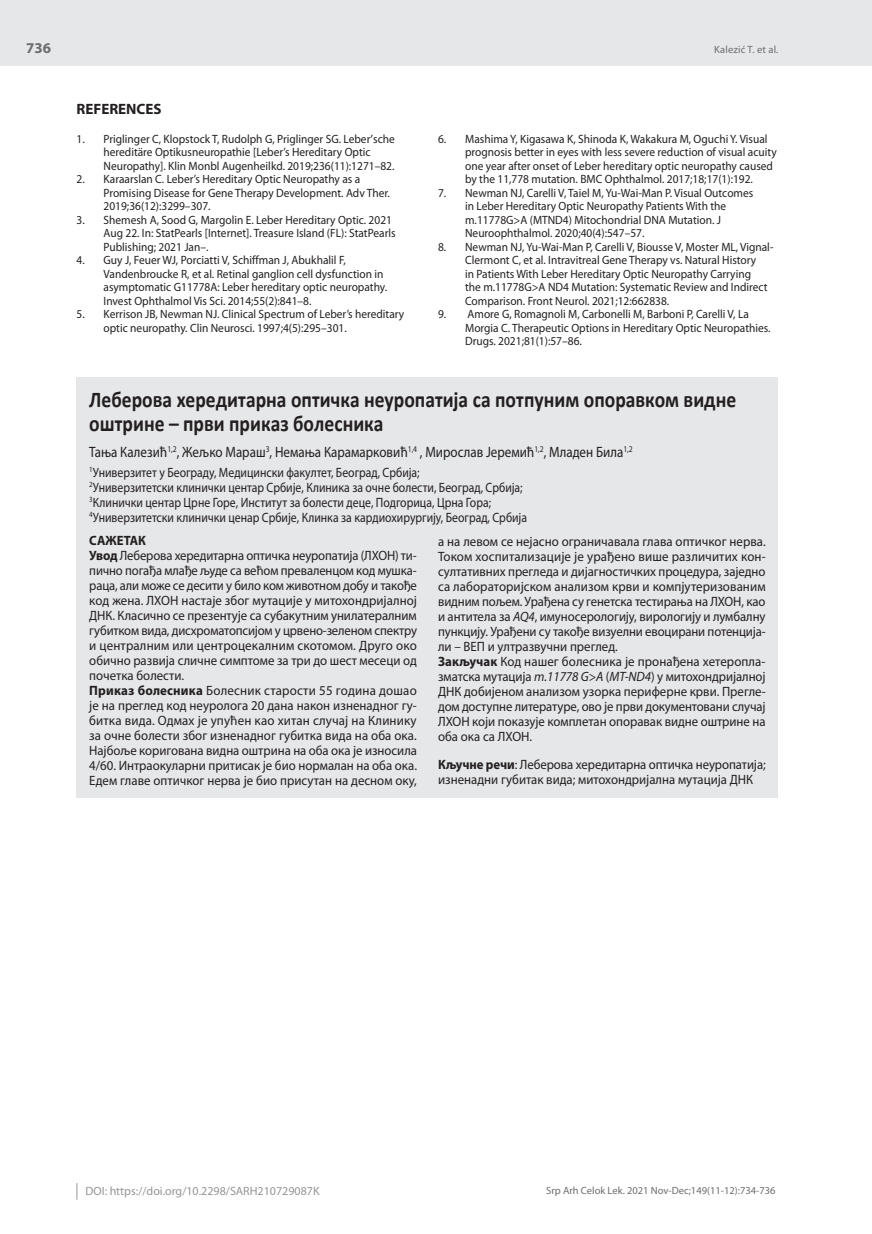
<style>
.page{position:relative;width:872px;height:1234px;background:#fff}
.page>*{position:absolute;margin:0;border:0;box-sizing:border-box;transform-origin:0 0}
.t1{font:700 22.5px/24px "Calibri";color:#231f20;scale:.87 1}
.t2{font:15px "Myriad Pro";color:#231f20;scale:.87 1}
.t3{font:700 15px "Myriad Pro";color:#231f20}
.t4{font:700 15px "Myriad Pro";color:#6c6d70}
.t5{font:13.5px/15px "Myriad Pro";color:#231f20;scale:.94 1}
.t6{font:13.5px/15px "Myriad Pro";color:#231f20;scale:.95 1}
.t7{font:13.5px/15px "Myriad Pro";color:#231f20;scale:.87 1}
.t8{font:12px/13.5px "Myriad Pro";color:#231f20;scale:.95 1}
.t9{font:12px "Myriad Pro";color:#939598}
.t10{font:10.5px "Myriad Pro";color:#6c6d70}
.s1{font-family:"Calibri"}
.s2{font-weight:700}
.s3{font-style:italic}
</style>
<div class="page">
<div style="left:0;top:0;width:872px;height:66px;background:#e6e7e9"></div>
<svg style="left:77px;top:1183px;width:1px;height:16px"></svg>
<div style="left:77px;top:377px;width:701px;height:421px;background:#e6e7e9"></div>
<p class="t4" style="left:26px;top:38px;width:26px">736</p>
<p class="t3" style="left:77px;top:99px;width:87px">REFERENCES</p>
<p class="t8" style="left:104px;top:132px;width:308px;text-indent:-27px">1. Priglinger C, Klopstock T, Rudolph G, Priglinger SG. Leber<span class="s1">ʼ</span>sche hereditäre Optikusneuropathie [Leber’s Hereditary Optic<br>Neuropathy]. Klin Monbl Augenheilkd. 2019;236(11):1271–82.</p>
<p class="t8" style="left:104px;top:172px;width:303px;text-indent:-27px">2. Karaarslan C. Leber’s Hereditary Optic Neuropathy as a<br>Promising Disease for Gene Therapy Development. Adv Ther.<br>2019;36(12):3299–307.</p>
<p class="t8" style="left:104px;top:213px;width:309px;text-indent:-27px">3. Shemesh A, Sood G, Margolin E. Leber Hereditary Optic. 2021<br>Aug 22. In: StatPearls [Internet]. Treasure Island (FL): StatPearls<br>Publishing; 2021 Jan–.</p>
<p class="t8" style="left:104px;top:253px;width:300px;text-indent:-27px">4. Guy J, Feuer WJ, Porciatti V, Schiffman J, Abukhalil F, Vandenbroucke R, et al. Retinal ganglion cell dysfunction in asymptomatic G11778A: Leber hereditary optic neuropathy.<br>Invest Ophthalmol Vis Sci. 2014;55(2):841–8.</p>
<p class="t8" style="left:104px;top:307px;width:318px;text-indent:-27px">5. Kerrison JB, Newman NJ. Clinical Spectrum of Leber’s hereditary optic neuropathy. Clin Neurosci. 1997;4(5):295–301.</p>
<p class="t10" style="left:714px;top:43px;width:66px">Kalezić T. et al.</p>
<p class="t8" style="left:465px;top:132px;width:329px;text-indent:-27px">6. Mashima Y, Kigasawa K, Shinoda K, Wakakura M, Oguchi Y. Visual prognosis better in eyes with less severe reduction of visual acuity one year after onset of Leber hereditary optic neuropathy caused by the 11,778 mutation. BMC Ophthalmol. 2017;18;17(1):192.</p>
<p class="t8" style="left:465px;top:186px;width:305px;text-indent:-27px">7. Newman NJ, Carelli V, Taiel M, Yu-Wai-Man P. Visual Outcomes in Leber Hereditary Optic Neuropathy Patients With the m.11778G&gt;A (MTND4) Mitochondrial DNA Mutation. J Neuroophthalmol. 2020;40(4):547–57.</p>
<p class="t8" style="left:465px;top:240px;width:326px;text-indent:-27px">8. Newman NJ, Yu-Wai-Man P, Carelli V, Biousse V, Moster ML, Vignal-Clermont C, et al. Intravitreal Gene Therapy vs. Natural History<br>in Patients With Leber Hereditary Optic Neuropathy Carrying<br>the m.11778G&gt;A ND4 Mutation: Systematic Review and Indirect Comparison. Front Neurol. 2021;12:662838.</p>
<p class="t8" style="left:465px;top:307px;width:323px;text-indent:-27px">9. Amore G, Romagnoli M, Carbonelli M, Barboni P, Carelli V, La<br>Morgia C. Therapeutic Options in Hereditary Optic Neuropathies.<br>Drugs. 2021;81(1):57–86.</p>
<h1 class="t1" style="left:89px;top:387px;width:745px">Леберова хередитарна оптичка неуропатија са потпуним опоравком видне оштрине – први приказ болесника</h1>
<p class="t2" style="left:89px;top:443px;width:626px">Тања Калезић<sup>1,2</sup>, Жељко Мараш<sup>3</sup>, Немања Карамарковић<sup>1,4</sup> , Мирослав Јеремић<sup>1,2</sup>, Младен Била<sup>1,2</sup></p>
<p class="t7" style="left:89px;top:464px;width:505px"><sup>1</sup>Универзитет у Београду, Медицински факултет, Београд, Србија;<br><sup>2</sup>Универзитетски клинички центар Србије, Клиника за очне болести, Београд, Србија; <sup>3</sup>Клинички центар Црне Горе, Институт за болести деце, Подгорица, Црна Гора; <sup>4</sup>Универзитетски клинички ценар Србије, Клинка за кардиохирургију, Београд, Србија</p>
<p class="t5" style="left:89px;top:532px;width:350px"><span class="s2">САЖЕТАК<br>Увод</span> Леберова хередитарна оптичка неуропатија (ЛХОН) ти&shy;пично погађа млађе људе са већом преваленцом код мушка&shy;раца, али може се десити у било ком животном добу и такође код жена. ЛХОН настаје због мутације у митохондријалној ДНК. Класично се презентује са субакутним унилатералним губитком вида, дисхроматопсијом у црвено-зеленом спектру и централним или центроцекалним скотомом. Друго око обично развија сличне симптоме за три до шест месеци од почетка болести.<br><span class="s2">Приказ болесника</span> Болесник старости 55 година дошао је на преглед код неуролога 20 дана након изненадног гу&shy;битка вида. Одмах је упућен као хитан случај на Клинику за очне болести због изненадног губитка вида на оба ока.<br>Најбоље коригована видна оштрина на оба ока је износила 4/60. Интраокуларни притисак је био нормалан на оба ока.<br>Едем главе оптичког нерва је био присутан на десном оку,</p>
<p class="t6" style="left:438px;top:533px;width:346px">а на левом се нејасно ограничавала глава оптичког нерва.<br>Током хоспитализације је урађено више различитих кон&shy;султативних прегледа и дијагностичких процедура, заједно са лабораторијском анализом крви и компјутеризованим видним пољем. Урађена су генетска тестирања на ЛХОН, као и антитела за <span class="s3">AQ4</span>, имуносерологију, вирологију и лумбалну пункцију. Урађени су такође визуелни евоцирани потенција&shy;ли – ВЕП и ултразвучни преглед.<br><span class="s2">Закључак</span> Код нашег болесника је пронађена хетеропла&shy;зматска мутација <span class="s3">m.11778 G&gt;A</span> (<span class="s3">MT-ND4</span>) у митохондријалној ДНК добијеном анализом узорка периферне крви. Прегле&shy;дом доступне литературе, ово је први документовани случај ЛХОН који показује комплетан опоравак видне оштрине на оба ока са ЛХОН.</p>
<p class="t6" style="left:438px;top:756px;width:346px"><span class="s2">Кључне речи</span>: Леберова хередитарна оптичка неуропатија; изненадни губитак вида; митохондријална мутација ДНК</p>
<p class="t9" style="left:86px;top:1183px;width:235px">DOI: https://doi.org/10.2298/SARH210729087K</p>
<p class="t10" style="left:546px;top:1184px;width:231px">Srp Arh Celok Lek. 2021 Nov-Dec;149(11-12):734-736</p>
</div>
